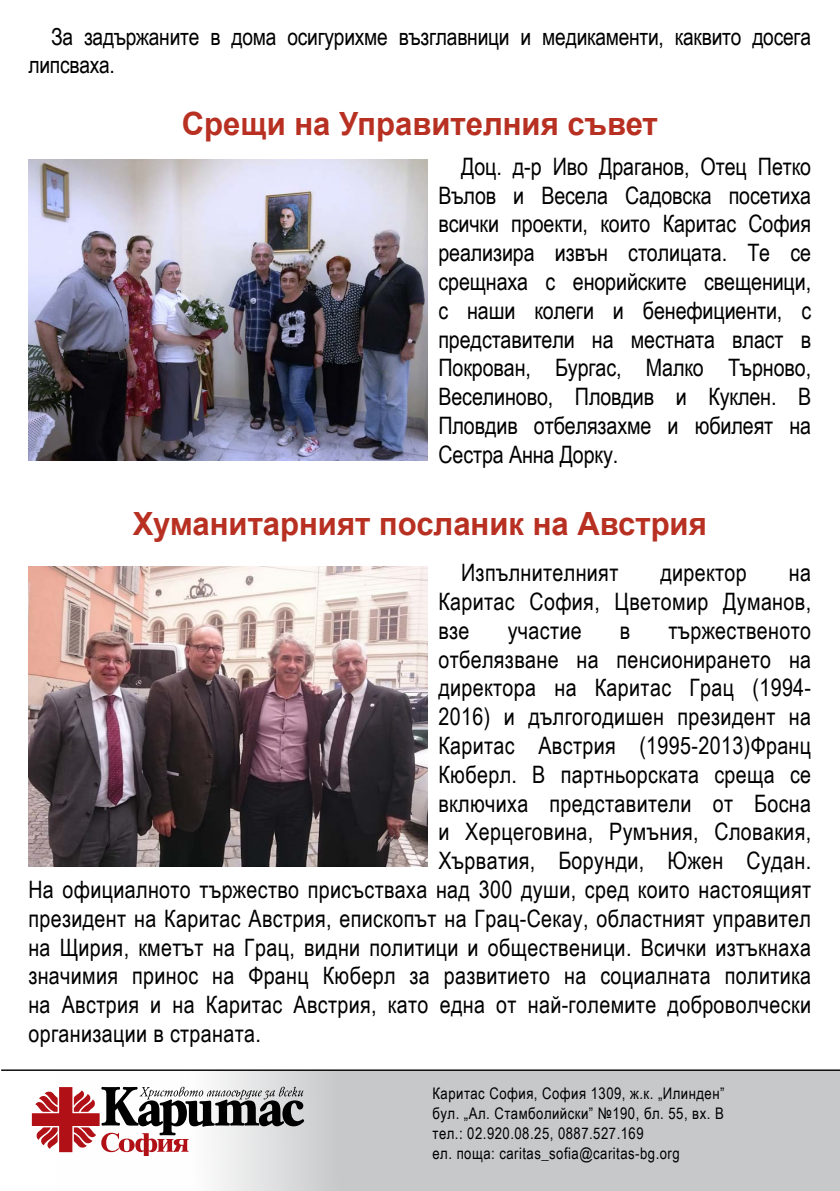
<style>
.page{position:relative;width:840px;height:1191px;background:#fff}
.page>*{position:absolute;margin:0;border:0;box-sizing:border-box;transform-origin:0 0}
.t1{font:700 32px "Arial";color:#b83022}
.t2{font:24px/28.8px "Arial Narrow";letter-spacing:.015em;color:#000;text-align:justify}
.t3{font:23.4px/28px "Arial Narrow";letter-spacing:-.01em;color:#000}
.t4{font:16px/20px "Arial Narrow";letter-spacing:.03em;color:#000}
</style>
<div class="page">
<svg style="left:58px;top:1070px;width:781px;height:121px;background:#cccdcf"></svg>
<hr style="left:1px;top:1069px;width:838px;height:1px;background:#000">
<svg style="left:32px;top:1086px;width:272px;height:69px"></svg>
<img style="left:28px;top:566px;width:399px;height:301px">
<img style="left:28px;top:160px;width:399px;height:300px">
<p class="t3" style="left:28px;top:22px;width:783px;text-indent:23px">За задържаните в дома осигурихме възглавници и медикаменти, каквито досега липсваха.</p>
<h1 class="t1" style="left:182px;top:101px;width:477px">Срещи на Управителния съвет</h1>
<p class="t2" style="left:438px;top:151px;width:374px;text-indent:23px">Доц. д-р Иво Драганов, Отец Петко Вълов и Весела Садовска посетиха всички проекти, които Каритас София реализира извън столицата. Те се срещнаха с енорийските свещеници, с наши колеги и бенефициенти, с представители на местната власт в Покрован, Бургас, Малко Търново, Веселиново, Пловдив и Куклен. В Пловдив отбелязахме и юбилеят на Сестра Анна Дорку.</p>
<h1 class="t1" style="left:133px;top:501px;width:575px">Хуманитарният посланик на Австрия</h1>
<p class="t2" style="left:461px;top:557px;width:159px">Изпълнителният</p>
<p class="t2" style="left:660px;top:557px;width:88px">директор</p>
<p class="t2" style="left:438px;top:557px;width:374px;text-indent:350px">на Каритас София, Цветомир Думанов, взе</p>
<p class="t2" style="left:507px;top:615px;width:75px">участие</p>
<p class="t2" style="left:619px;top:615px;width:12px">в</p>
<p class="t2" style="left:668px;top:615px;width:144px">тържественото</p>
<p class="t2" style="left:438px;top:644px;width:374px">отбелязване на пенсионирането на</p>
<p class="t2" style="left:438px;top:672px;width:374px">директора на Каритас Грац (1994-</p>
<p class="t2" style="left:438px;top:701px;width:374px">2016) и дългогодишен президент на</p>
<p class="t2" style="left:438px;top:730px;width:374px">Каритас Австрия (1995-2013)Франц</p>
<p class="t2" style="left:438px;top:759px;width:374px">Кюберл. В партньорската среща се</p>
<p class="t2" style="left:438px;top:788px;width:374px">включиха представители от Босна</p>
<p class="t2" style="left:438px;top:816px;width:374px">и Херцеговина, Румъния, Словакия,</p>
<p class="t2" style="left:438px;top:845px;width:374px">Хърватия, Борунди, Южен Судан.</p>
<p class="t2" style="left:28px;top:874px;width:783px">На официалното тържество присъстваха над 300 души, сред които настоящият</p>
<p class="t2" style="left:28px;top:903px;width:783px">президент на Каритас Австрия, епископът на Грац-Секау, областният управител</p>
<p class="t2" style="left:28px;top:932px;width:783px">на Щирия, кметът на Грац, видни политици и общественици. Всички изтъкнаха</p>
<p class="t2" style="left:28px;top:960px;width:783px">значимия принос на Франц Кюберл за развитието на социалната политика</p>
<p class="t2" style="left:28px;top:989px;width:783px">на Австрия и на Каритас Австрия, като една от най-големите доброволчески</p>
<p class="t2" style="left:28px;top:1018px;width:234px">организации в страната.</p>
<p class="t4" style="left:432px;top:1082px;width:293px">Каритас София, София 1309, ж.к. „Илинден” бул. „Ал. Стамболийски” №190, бл. 55, вх. В тел.: 02.920.08.25, 0887.527.169<br>ел. поща: caritas_sofia@caritas-bg.org</p>
</div>
